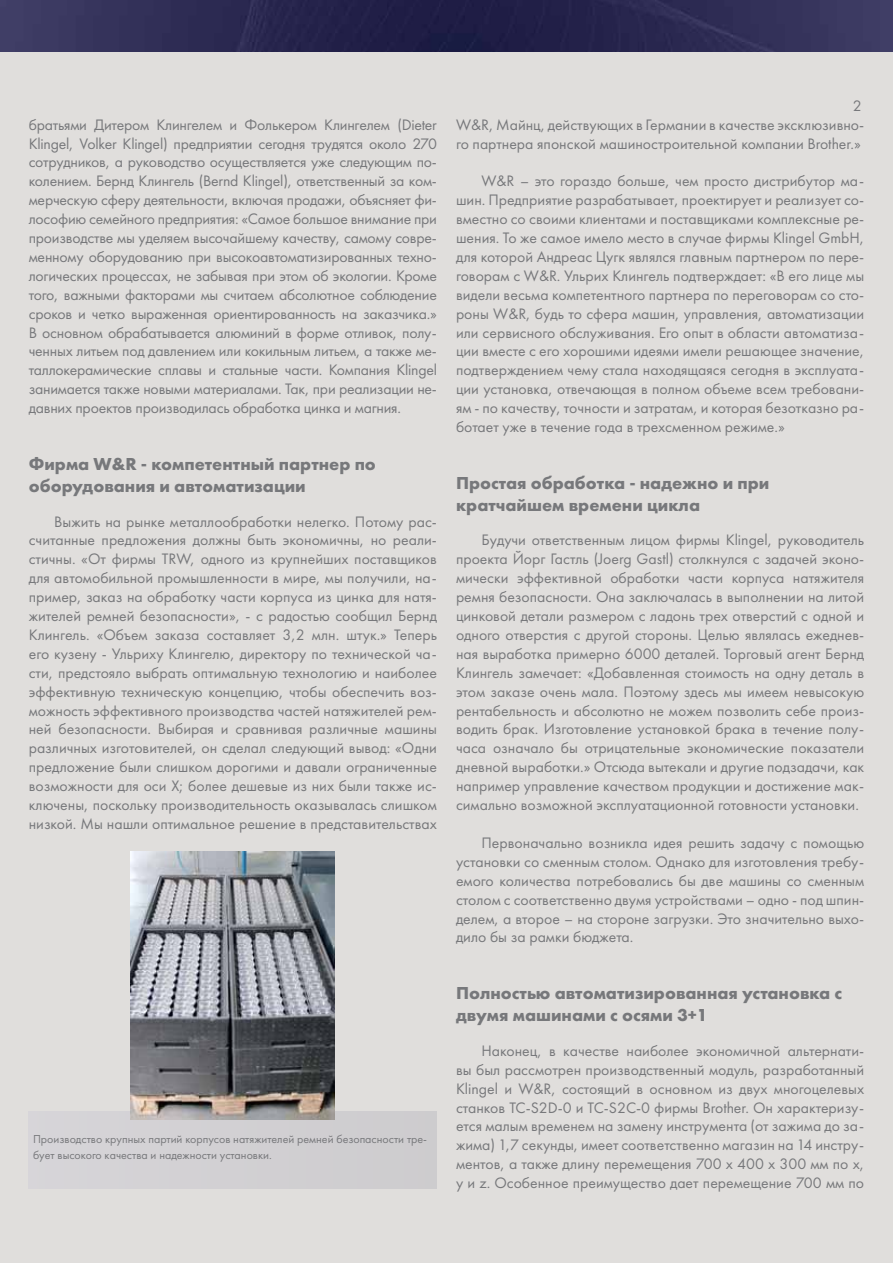
<style>
.page{position:relative;width:893px;height:1263px;background:#e0dedc}
.page>*{position:absolute;margin:0;border:0;box-sizing:border-box;transform-origin:0 0}
.t1{font:700 18px/21.8px "Futura PT";color:#77787b}
.t2{font:15.75px/18.9px "Futura PT";color:#77787b;text-align:justify}
.t3{font:12px/16.5px "Futura PT";color:#77787b}
</style>
<div class="page">
<img style="left:0;top:0;width:893px;height:51px">
<div style="left:29px;top:1111px;width:408px;height:77px;background:#d2d0d3"></div>
<img style="left:131px;top:852px;width:204px;height:268px">
<p class="t2" style="left:29px;top:115px;width:410px">братьями Дитером Клингелем и Фолькером Клингелем (Dieter Klingel, Volker Klingel) предприятии сегодня трудятся около 270 сотрудников, а руководство осуществляется уже следующим по&shy;колением. Бернд Клингель (Bernd Klingel), ответственный за ком&shy;мерческую сферу деятельности, включая продажи, объясняет фи&shy;лософию семейного предприятия: «Самое большое внимание при производстве мы уделяем высочайшему качеству, самому совре&shy;менному оборудованию при высокоавтоматизированных техно&shy;логических процессах, не забывая при этом об экологии. Кроме того, важными факторами мы считаем абсолютное соблюдение сроков и четко выраженная ориентированность на заказчика.» В основном обрабатывается алюминий в форме отливок, полу&shy;ченных литьем под давлением или кокильным литьем, а также ме&shy;таллокерамические сплавы и стальные части. Компания Klingel занимается также новыми материалами. Так, при реализации не&shy;давних проектов производилась обработка цинка и магния.</p>
<p class="t1" style="left:29px;top:452px;width:349px">Фирма W&amp;R - компетентный партнер по оборудования и автоматизации</p>
<p class="t2" style="left:29px;top:512px;width:410px;text-indent:26px">Выжить на рынке металлообработки нелегко. Потому рас&shy;считанные предложения должны быть экономичны, но реали&shy;стичны. «От фирмы TRW, одного из крупнейших поставщиков для автомобильной промышленности в мире, мы получили, на&shy;пример, заказ на обработку части корпуса из цинка для натя&shy;жителей ремней безопасности», - с радостью сообщил Бернд Клингель. «Объем заказа составляет 3,2 млн. штук.» Теперь его кузену - Ульриху Клингелю, директору по технической ча&shy;сти, предстояло выбрать оптимальную технологию и наиболее эффективную техническую концепцию, чтобы обеспечить воз&shy;можность эффективного производства частей натяжителей рем&shy;ней безопасности. Выбирая и сравнивая различные машины различных изготовителей, он сделал следующий вывод: «Одни предложение были слишком дорогими и давали ограниченные возможности для оси Х; более дешевые из них были также ис&shy;ключены, поскольку производительность оказывалась слишком низкой. Мы нашли оптимальное решение в представительствах</p>
<p class="t3" style="left:33px;top:1130px;width:396px">Производство крупных партий корпусов натяжителей ремней безопасности тре&shy;бует высокого качества и надежности установки.</p>
<p class="t2" style="left:853px;top:96px;width:10px">2</p>
<p class="t2" style="left:456px;top:115px;width:410px">W&amp;R, Майнц, действующих в Германии в качестве эксклюзивно&shy;го партнера японской машиностроительной компании Brother.»</p>
<p class="t2" style="left:456px;top:172px;width:410px;text-indent:26px">W&amp;R – это гораздо больше, чем просто дистрибутор ма&shy;шин. Предприятие разрабатывает, проектирует и реализует со&shy;вместно со своими клиентами и поставщиками комплексные ре&shy;шения. То же самое имело место в случае фирмы Klingel GmbH, для которой Андреас Цугк являлся главным партнером по пере&shy;говорам с W&amp;R. Ульрих Клингель подтверждает: «В его лице мы видели весьма компетентного партнера по переговорам со сто&shy;роны W&amp;R, будь то сфера машин, управления, автоматизации или сервисного обслуживания. Его опыт в области автоматиза&shy;ции вместе с его хорошими идеями имели решающее значение, подтверждением чему стала находящаяся сегодня в эксплуата&shy;ции установка, отвечающая в полном объеме всем требовани&shy;ям - по качеству, точности и затратам, и которая безотказно ра&shy;ботает уже в течение года в трехсменном режиме.»</p>
<p class="t1" style="left:456px;top:471px;width:315px">Простая обработка - надежно и при кратчайшем времени цикла</p>
<p class="t2" style="left:456px;top:531px;width:410px;text-indent:26px">Будучи ответственным лицом фирмы Klingel, руководитель проекта Йорг Гастль (Joerg Gastl) столкнулся с задачей эконо&shy;мически эффективной обработки части корпуса натяжителя ремня безопасности. Она заключалась в выполнении на литой цинковой детали размером с ладонь трех отверстий с одной и одного отверстия с другой стороны. Целью являлась ежеднев&shy;ная выработка примерно 6000 деталей. Торговый агент Бернд Клингель замечает: «Добавленная стоимость на одну деталь в этом заказе очень мала. Поэтому здесь мы имеем невысокую рентабельность и абсолютно не можем позволить себе произ&shy;водить брак. Изготовление установкой брака в течение полу&shy;часа означало бы отрицательные экономические показатели дневной выработки.» Отсюда вытекали и другие подзадачи, как например управление качеством продукции и достижение мак&shy;симально возможной эксплуатационной готовности установки.</p>
<p class="t2" style="left:456px;top:833px;width:410px;text-indent:26px">Первоначально возникла идея решить задачу с помощью установки со сменным столом. Однако для изготовления требу&shy;емого количества потребовались бы две машины со сменным столом с соответственно двумя устройствами – одно - под шпин&shy;делем, а второе – на стороне загрузки. Это значительно выхо&shy;дило бы за рамки бюджета.</p>
<p class="t1" style="left:456px;top:982px;width:388px">Полностью автоматизированная установка с двумя машинами с осями 3+1</p>
<p class="t2" style="left:456px;top:1041px;width:410px;text-indent:26px">Наконец, в качестве наиболее экономичной альтернати&shy;вы был рассмотрен производственный модуль, разработанный Klingel и W&amp;R, состоящий в основном из двух многоцелевых станков TC-S2D-0 и TC-S2C-0 фирмы Brother. Он характеризу&shy;ется малым временем на замену инструмента (от зажима до за&shy;жима) 1,7 секунды, имеет соответственно магазин на 14 инстру&shy;ментов, а также длину перемещения 700 x 400 x 300 мм по x, y и z. Особенное преимущество дает перемещение 700 мм по</p>
</div>
